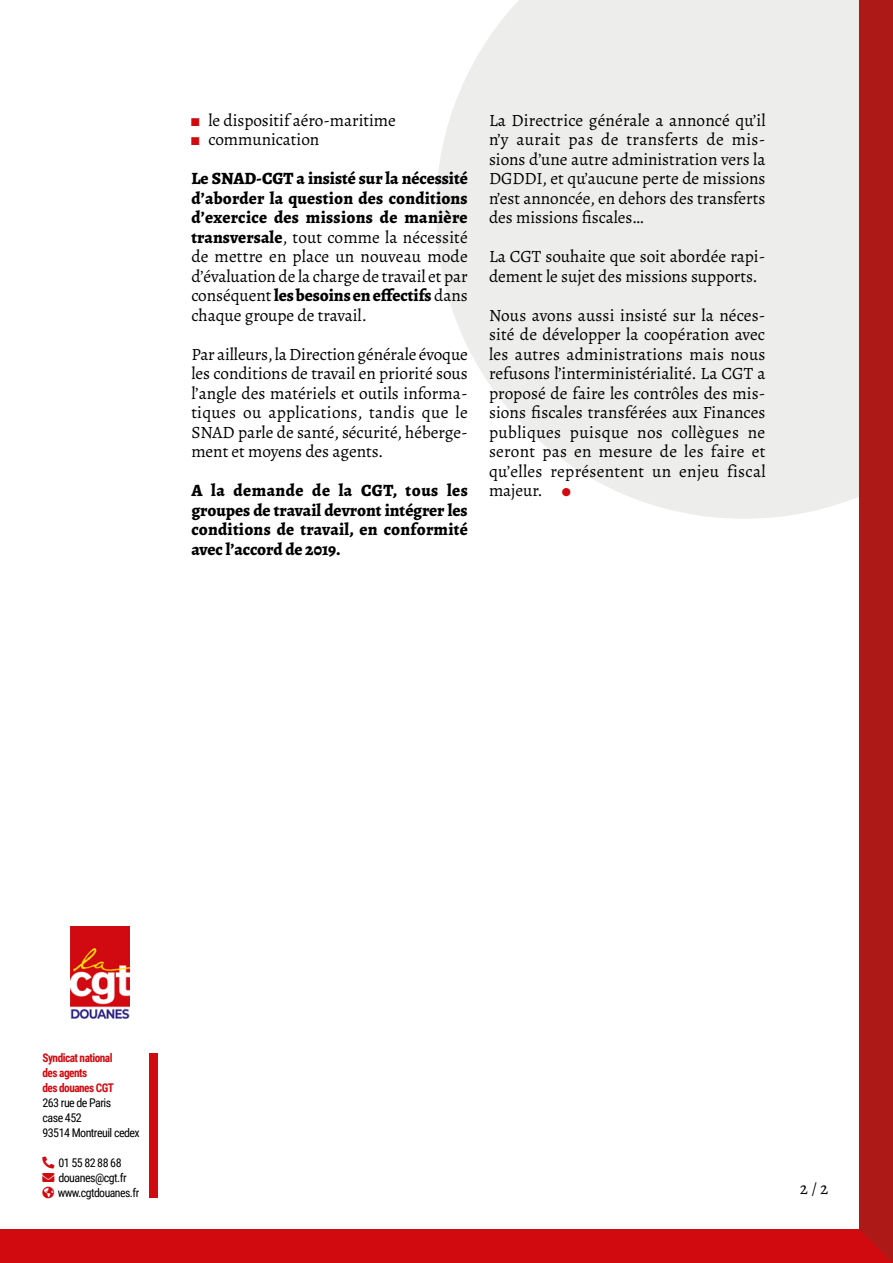
<style>
.page{position:relative;width:893px;height:1263px;background:#fff}
.page>*{position:absolute;margin:0;border:0;box-sizing:border-box;transform-origin:0 0}
.t1{font:17.25px/19.5px "Alegreya";letter-spacing:-.005em;color:#000;text-align:justify}
.t2{font:800 17.25px/19.5px "Alegreya";letter-spacing:.01em;color:#000;text-align:justify}
.t3{font:12px/15px "Roboto Condensed";letter-spacing:-.045em;color:#000}
.t4{font:700 12px/15px "Roboto Condensed";letter-spacing:-.045em;color:#d10a10;scale:.94 1}
.s1{color:#d10a10}
.s2{font-weight:400}
</style>
<div class="page">
<div style="left:149px;top:1053px;width:8px;height:144px;background:#d10a10"></div>
<svg style="left:436px;top:0;width:423px;height:519px;background:#efefee"></svg>
<img style="left:71px;top:926px;width:58px;height:93px">
<div style="left:0;top:1229px;width:893px;height:34px;background:#d10a10"></div>
<div style="left:859px;top:0;width:34px;height:1263px;background:#ad1917"></div>
<p class="t1" style="left:191px;top:110px;width:206px"><span class="s1">◼</span> le dispositif aéro-maritime</p>
<p class="t1" style="left:191px;top:130px;width:129px"><span class="s1">◼</span> communication</p>
<p class="t2" style="left:191px;top:169px;width:278px">Le SNAD-CGT a insisté sur la nécessité d’aborder la question des conditions d’exercice des missions de manière transversale<span class="s2">, tout comme la nécessité de mettre en place un nouveau mode d’évaluation de la charge de travail et par conséquent</span> les besoins en effectifs <span class="s2">dans chaque groupe de travail.</span></p>
<p class="t1" style="left:191px;top:344px;width:278px">Par ailleurs, la Direction générale évoque les conditions de travail en priorité sous l’angle des matériels et outils informa&shy;tiques ou applications, tandis que le SNAD parle de santé, sécurité, héberge&shy;ment et moyens des agents.</p>
<p class="t2" style="left:191px;top:481px;width:278px">A la demande de la CGT, tous les groupes de travail devront intégrer les conditions de travail, en conformité avec l’accord de 2019.</p>
<p class="t1" style="left:489px;top:110px;width:278px">La Directrice générale a annoncé qu’il n’y aurait pas de transferts de mis&shy;sions d’une autre administration vers la DGDDI, et qu’aucune perte de missions n’est annoncée, en dehors des transferts des missions fiscales…</p>
<p class="t1" style="left:489px;top:247px;width:278px">La CGT souhaite que soit abordée rapi&shy;dement le sujet des missions supports.</p>
<p class="t1" style="left:489px;top:305px;width:278px">Nous avons aussi insisté sur la néces&shy;sité de développer la coopération avec les autres administrations mais nous refusons l’interministérialité. La CGT a proposé de faire les contrôles des mis&shy;sions fiscales transférées aux Finances publiques puisque nos collègues ne seront pas en mesure de les faire et qu’elles représentent un enjeu fiscal majeur. <span class="s1">⚫</span></p>
<p class="t4" style="left:43px;top:1050px;width:78px">Syndicat national des agents<br>des douanes CGT</p>
<p class="t3" style="left:43px;top:1095px;width:99px">263 rue de Paris<br>case 452<br>93514 Montreuil cedex</p>
<p class="t3" style="left:58px;top:1155px;width:70px;text-indent:-16px"><span class="s1">□■●▼</span> 01 55 82 88 68 douanes@cgt.fr</p>
<p class="t3" style="left:43px;top:1185px;width:98px"><span class="s1">●□▲</span> www.cgtdouanes.fr</p>
<p class="t1" style="left:800px;top:1178px;width:30px">2 / 2</p>
</div>
